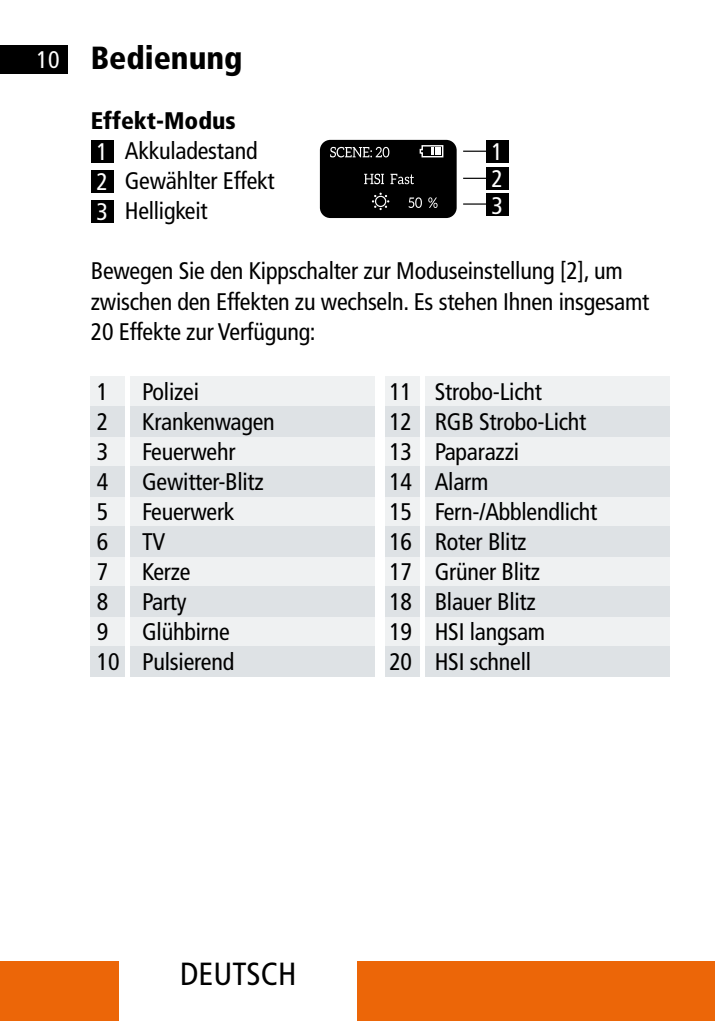
<style>
.page{position:relative;width:715px;height:1021px;background:#fff}
.page>*{position:absolute;margin:0;border:0;box-sizing:border-box;transform-origin:0 0}
.t1{font:900 condensed 32px "Frutiger LT";color:#000}
.t2{font:condensed 32px "Frutiger LT";color:#000}
.t3{font:condensed 24px/30px "Frutiger LT";letter-spacing:-.01em;color:#000}
.t4{font:900 condensed 24px "Frutiger LT";color:#000}
.t5{font:condensed 24px/30px "Frutiger LT";color:#fff;text-align:justify}
.s1{font-weight:400;font-size:24px;color:#fff}
</style>
<div class="page">
<div style="left:0;top:961px;width:119px;height:59px;background:#ec6608"></div>
<div style="left:357px;top:961px;width:357px;height:59px;background:#ec6608"></div>
<div style="left:0;top:45px;width:68px;height:29px;background:#000"></div>
<div style="left:386px;top:376px;width:34px;height:30px;background:#eff1f2"></div>
<div style="left:386px;top:556px;width:34px;height:30px;background:#eff1f2"></div>
<div style="left:386px;top:436px;width:34px;height:30px;background:#eff1f2"></div>
<div style="left:386px;top:616px;width:34px;height:30px;background:#eff1f2"></div>
<div style="left:386px;top:496px;width:34px;height:30px;background:#eff1f2"></div>
<div style="left:386px;top:406px;width:34px;height:30px;background:#dee2e5"></div>
<div style="left:386px;top:586px;width:34px;height:30px;background:#dee2e5"></div>
<div style="left:386px;top:466px;width:34px;height:30px;background:#dee2e5"></div>
<div style="left:386px;top:646px;width:34px;height:30px;background:#dee2e5"></div>
<div style="left:386px;top:526px;width:34px;height:30px;background:#dee2e5"></div>
<div style="left:425px;top:376px;width:244px;height:30px;background:#eff1f2"></div>
<div style="left:425px;top:556px;width:244px;height:30px;background:#eff1f2"></div>
<div style="left:425px;top:436px;width:244px;height:30px;background:#eff1f2"></div>
<div style="left:425px;top:616px;width:244px;height:30px;background:#eff1f2"></div>
<div style="left:425px;top:496px;width:244px;height:30px;background:#eff1f2"></div>
<div style="left:425px;top:406px;width:244px;height:30px;background:#dee2e5"></div>
<div style="left:425px;top:586px;width:244px;height:30px;background:#dee2e5"></div>
<div style="left:425px;top:466px;width:244px;height:30px;background:#dee2e5"></div>
<div style="left:425px;top:646px;width:244px;height:30px;background:#dee2e5"></div>
<div style="left:425px;top:526px;width:244px;height:30px;background:#dee2e5"></div>
<div style="left:91px;top:376px;width:34px;height:30px;background:#eff1f2"></div>
<div style="left:91px;top:556px;width:34px;height:30px;background:#eff1f2"></div>
<div style="left:91px;top:436px;width:34px;height:30px;background:#eff1f2"></div>
<div style="left:91px;top:616px;width:34px;height:30px;background:#eff1f2"></div>
<div style="left:91px;top:496px;width:34px;height:30px;background:#eff1f2"></div>
<div style="left:91px;top:406px;width:34px;height:30px;background:#dee2e5"></div>
<div style="left:91px;top:586px;width:34px;height:30px;background:#dee2e5"></div>
<div style="left:91px;top:466px;width:34px;height:30px;background:#dee2e5"></div>
<div style="left:91px;top:646px;width:34px;height:30px;background:#dee2e5"></div>
<div style="left:91px;top:526px;width:34px;height:30px;background:#dee2e5"></div>
<div style="left:91px;top:140px;width:22px;height:22px;background:#000"></div>
<div style="left:91px;top:170px;width:22px;height:22px;background:#000"></div>
<div style="left:91px;top:200px;width:22px;height:22px;background:#000"></div>
<hr style="left:463px;top:203px;width:41px;height:2px;background:#000">
<div style="left:485px;top:193px;width:23px;height:23px;background:#000"></div>
<hr style="left:463px;top:178px;width:41px;height:1px;background:#000">
<hr style="left:463px;top:150px;width:41px;height:2px;background:#000">
<div style="left:485px;top:167px;width:23px;height:23px;background:#000"></div>
<div style="left:485px;top:140px;width:23px;height:22px;background:#000"></div>
<div style="left:320px;top:140px;width:136px;height:78px;background:#000;border-radius:10px"></div>
<svg style="left:330px;top:145px;width:114px;height:66px"></svg>
<div style="left:130px;top:376px;width:244px;height:30px;background:#eff1f2"></div>
<div style="left:130px;top:556px;width:244px;height:30px;background:#eff1f2"></div>
<div style="left:130px;top:436px;width:244px;height:30px;background:#eff1f2"></div>
<div style="left:130px;top:616px;width:244px;height:30px;background:#eff1f2"></div>
<div style="left:130px;top:496px;width:244px;height:30px;background:#eff1f2"></div>
<div style="left:130px;top:406px;width:244px;height:30px;background:#dee2e5"></div>
<div style="left:130px;top:586px;width:244px;height:30px;background:#dee2e5"></div>
<div style="left:130px;top:466px;width:244px;height:30px;background:#dee2e5"></div>
<div style="left:130px;top:646px;width:244px;height:30px;background:#dee2e5"></div>
<div style="left:130px;top:526px;width:244px;height:30px;background:#dee2e5"></div>
<h1 class="t1" style="left:36px;top:39px;width:207px"><span class="s1">10</span> Bedienung</h1>
<p class="t4" style="left:91px;top:107px;width:146px">Effekt-Modus</p>
<p class="t3" style="left:125px;top:136px;width:151px">Akkuladestand<br>Gewählter Effekt<br>Helligkeit</p>
<p class="t3" style="left:91px;top:256px;width:560px">Bewegen Sie den Kippschalter zur Moduseinstellung [2], um zwischen den Effekten zu wechseln. Es stehen Ihnen insgesamt<br>20 Effekte zur Verfügung:</p>
<p class="t5" style="left:96px;top:137px;width:13px">1<br>2<br>3</p>
<p class="t5" style="left:491px;top:137px;width:13px">1</p>
<p class="t5" style="left:491px;top:164px;width:13px">2</p>
<p class="t5" style="left:491px;top:190px;width:13px">3</p>
<p class="t3" style="left:97px;top:377px;width:13px">1</p>
<p class="t3" style="left:142px;top:377px;width:58px">Polizei</p>
<p class="t3" style="left:97px;top:407px;width:13px">2</p>
<p class="t3" style="left:142px;top:407px;width:134px">Krankenwagen</p>
<p class="t3" style="left:97px;top:437px;width:13px">3</p>
<p class="t3" style="left:142px;top:437px;width:95px">Feuerwehr</p>
<p class="t3" style="left:97px;top:467px;width:13px">4</p>
<p class="t3" style="left:142px;top:467px;width:123px">Gewitter-Blitz</p>
<p class="t3" style="left:97px;top:497px;width:13px">5</p>
<p class="t3" style="left:142px;top:497px;width:94px">Feuerwerk</p>
<p class="t3" style="left:97px;top:527px;width:13px">6</p>
<p class="t3" style="left:142px;top:527px;width:25px">TV</p>
<p class="t3" style="left:97px;top:557px;width:13px">7</p>
<p class="t3" style="left:142px;top:557px;width:50px">Kerze</p>
<p class="t3" style="left:97px;top:587px;width:13px">8</p>
<p class="t3" style="left:142px;top:587px;width:46px">Party</p>
<p class="t3" style="left:97px;top:617px;width:13px">9</p>
<p class="t3" style="left:97px;top:617px;width:139px;text-align:right">Glühbirne<br>10 Pulsierend</p>
<p class="t3" style="left:389px;top:377px;width:209px">11 Strobo-Licht<br>12 RGB Strobo-Licht<br>13 Paparazzi<br>14 Alarm<br>15 Fern-/Abblendlicht<br>16 Roter Blitz<br>17 Grüner Blitz<br>18 Blauer Blitz<br>19 HSI langsam<br>20 HSI schnell</p>
<h1 class="t2" style="left:180px;top:955px;width:118px">DEUTSCH</h1>
</div>
